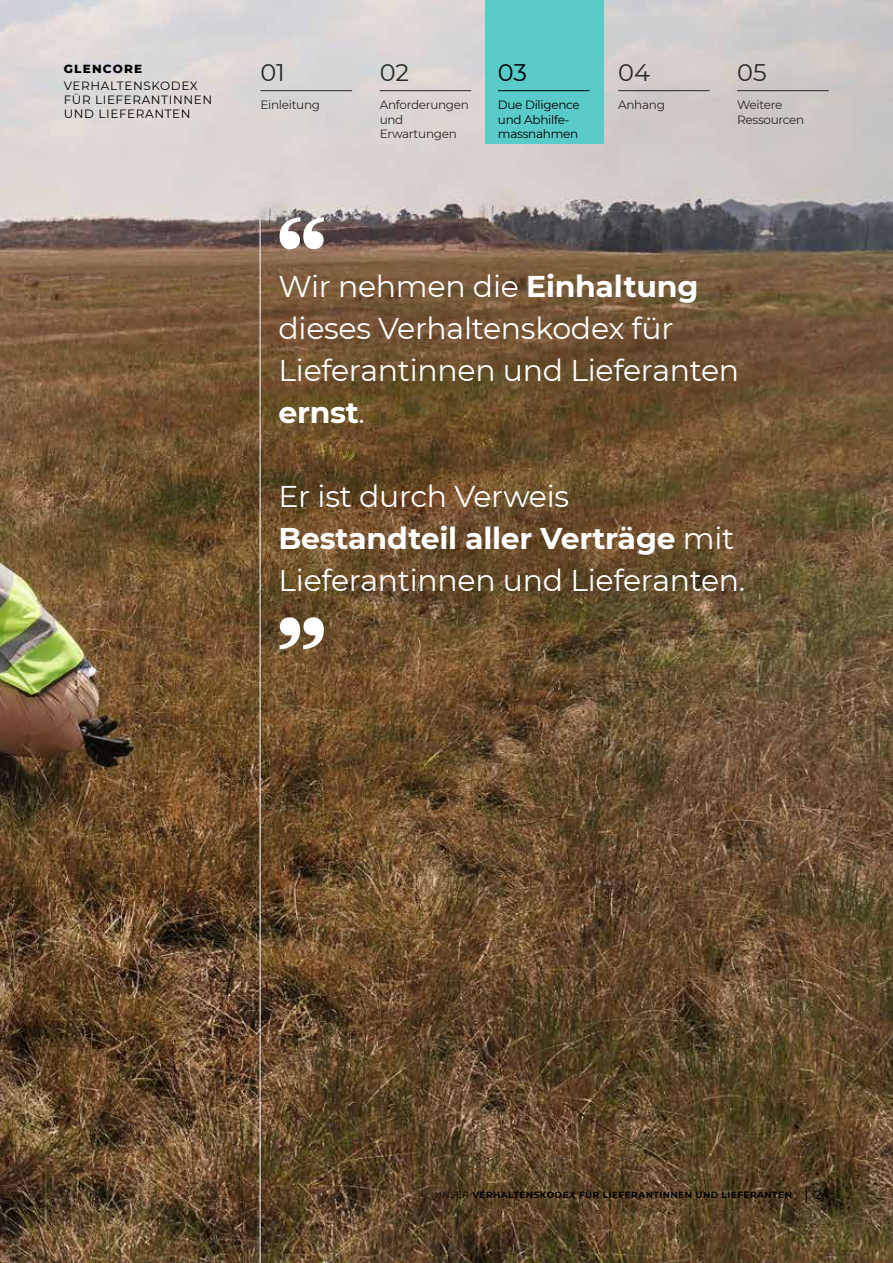
<style>
.page{position:relative;width:893px;height:1263px;background:#fff}
.page>*{position:absolute;margin:0;border:0;box-sizing:border-box;transform-origin:0 0}
.t1{font:30px/42px "Montserrat";letter-spacing:-.01em;color:#fff}
.t2{font:24px "Montserrat";color:#282827}
.t3{font:24px "Montserrat";color:#000}
.t4{font:12px/14.4px "Montserrat";letter-spacing:-.025em;color:#282827}
.t5{font:12px/14.4px "Montserrat";letter-spacing:.05em;color:#000}
.t6{font:12px/14.4px "Montserrat";letter-spacing:-.025em;color:#000}
.t7{font:800 12px "Montserrat";letter-spacing:.1em;color:#000}
.t8{font:700 9px "Montserrat";letter-spacing:.05em;color:#000}
.s1{font-weight:700}
.s2{font-weight:400}
</style>
<div class="page">
<img style="left:0;top:0;width:893px;height:1263px">
<hr style="left:260px;top:218px;width:1px;height:1045px;background:#fff">
<svg style="left:280px;top:217px;width:44px;height:32px"></svg>
<svg style="left:280px;top:617px;width:44px;height:32px"></svg>
<svg style="left:806px;top:1186px;width:1px;height:16px"></svg>
<hr style="left:737px;top:90px;width:92px;height:1px;background:#282827">
<hr style="left:618px;top:90px;width:92px;height:1px;background:#282827">
<hr style="left:380px;top:90px;width:91px;height:1px;background:#282827">
<hr style="left:260px;top:90px;width:92px;height:1px;background:#282827">
<div style="left:485px;top:0;width:119px;height:144px;background:#59cbc8"></div>
<hr style="left:498px;top:90px;width:91px;height:1px;background:#000">
<p class="t7" style="left:64px;top:60px;width:80px">GLENCORE</p>
<p class="t5" style="left:64px;top:78px;width:150px">VERHALTENSKODEX<br>FÜR LIEFERANTINNEN<br>UND LIEFERANTEN</p>
<p class="t2" style="left:260px;top:56px;width:26px">01</p>
<p class="t4" style="left:260px;top:98px;width:61px">Einleitung</p>
<p class="t2" style="left:380px;top:56px;width:31px">02</p>
<p class="t4" style="left:380px;top:98px;width:91px">Anforderungen und<br>Erwartungen</p>
<p class="t3" style="left:498px;top:56px;width:31px">03</p>
<p class="t6" style="left:498px;top:98px;width:83px">Due Diligence und Abhilfe&shy;massnahmen</p>
<p class="t2" style="left:618px;top:56px;width:33px">04</p>
<p class="t4" style="left:618px;top:98px;width:48px">Anhang</p>
<p class="t2" style="left:737px;top:56px;width:31px">05</p>
<p class="t4" style="left:737px;top:98px;width:69px">Weitere<br>Ressourcen</p>
<p class="t1" style="left:279px;top:264px;width:462px">Wir nehmen die <span class="s1">Einhaltung </span>dieses Verhaltenskodex für<br>Lieferantinnen und Lieferanten <span class="s1">ernst</span>.</p>
<p class="t1" style="left:279px;top:474px;width:468px">Er ist durch Verweis<br><span class="s1">Bestandteil aller Verträge</span> mit<br>Lieferantinnen und Lieferanten.</p>
<p class="t8" style="left:435px;top:1188px;width:359px"><span class="s2">UNSER</span> VERHALTENSKODEX FÜR LIEFERANTINNEN UND LIEFERANTEN</p>
<p class="t5" style="left:815px;top:1187px;width:16px">24</p>
</div>
